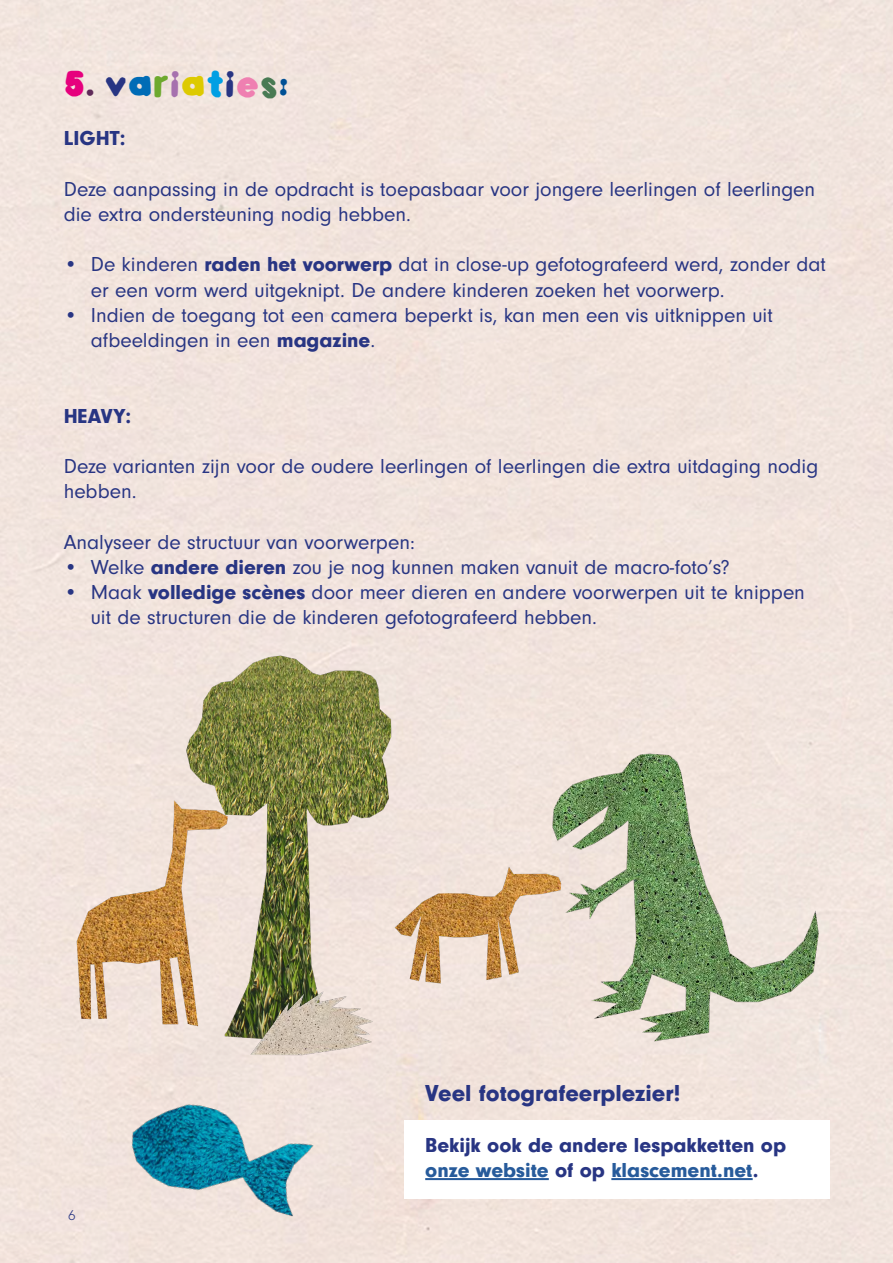
<style>
.page{position:relative;width:893px;height:1263px;background:#fff}
.page>*{position:absolute;margin:0;border:0;box-sizing:border-box;transform-origin:0 0}
.t1{font:36px "Kinderletters";color:#283583}
.t2{font:900 24px "Neuzeit Gro";color:#283583}
.t3{font:21px/25.2px "Neuzeit Gro";color:#283583}
.t4{font:900 21px/25.2px "Neuzeit Gro";color:#283583}
.t5{font:300 15px "Neuzeit Gro";color:#283583}
.s1{font-family:"Kinderspel Cijfers";color:#e6007d}
.s2{color:#5f2b59}
.s3{color:#006cb6}
.s4{color:#6da92e}
.s5{color:#a671ae}
.s6{color:#ddca00}
.s7{color:#009fe3}
.s8{color:#ef80b1}
.s9{color:#487a53}
.s10{color:#005095}
.s11{font-weight:900}
.s12{color:#275b9b}
</style>
<div class="page">
<hr style="left:425px;top:1178px;width:124px;height:2px;background:#275b9b">
<hr style="left:611px;top:1178px;width:142px;height:2px;background:#275b9b">
<img style="left:108px;top:424px;width:442px;height:664px">
<img style="left:512px;top:729px;width:340px;height:340px">
<img style="left:237px;top:949px;width:149px;height:149px">
<img style="left:48px;top:755px;width:189px;height:289px">
<img style="left:374px;top:817px;width:206px;height:268px">
<img style="left:110px;top:1060px;width:219px;height:186px">
<h1 class="t1" style="left:64px;top:68px;width:226px"><span class="s1">Y</span><span class="s2">.</span> v<span class="s3">a</span><span class="s4">r</span><span class="s5">i</span><span class="s6">a</span><span class="s7">t</span>i<span class="s8">e</span><span class="s9">s</span><span class="s10">:</span></h1>
<p class="t4" style="left:64px;top:126px;width:63px">LIGHT:</p>
<p class="t3" style="left:64px;top:177px;width:753px">Deze aanpassing in de opdracht is toepasbaar voor jongere leerlingen of leerlingen die extra ondersteuning nodig hebben.</p>
<p class="t3" style="left:91px;top:252px;width:736px;text-indent:-27px">• De kinderen <span class="s11">raden het voorwerp</span> dat in close-up gefotografeerd werd, zonder dat er een vorm werd uitgeknipt. De andere kinderen zoeken het voorwerp.</p>
<p class="t3" style="left:91px;top:303px;width:683px;text-indent:-27px">• Indien de toegang tot een camera beperkt is, kan men een vis uitknippen uit afbeeldingen in een <span class="s11">magazine</span>.</p>
<p class="t4" style="left:64px;top:403px;width:69px">HEAVY:</p>
<p class="t3" style="left:64px;top:454px;width:756px">Deze varianten zijn voor de oudere leerlingen of leerlingen die extra uitdaging nodig hebben.</p>
<p class="t3" style="left:64px;top:529px;width:353px">Analyseer de structuur van voorwerpen:</p>
<p class="t3" style="left:64px;top:555px;width:667px">• Welke <span class="s11">andere dieren</span> zou je nog kunnen maken vanuit de macro-foto’s?</p>
<p class="t3" style="left:91px;top:580px;width:716px;text-indent:-27px">• Maak <span class="s11">volledige scènes</span> door meer dieren en andere voorwerpen uit te knippen uit de structuren die de kinderen gefotografeerd hebben.</p>
<p class="t5" style="left:68px;top:1207px;width:9px">6</p>
<p class="t2" style="left:425px;top:1080px;width:257px">Veel fotografeerplezier!</p>
<p class="t4" style="left:425px;top:1132px;width:362px">Bekijk ook de andere lespakketten op <span class="s12">onze website</span> of op <span class="s12">klascement.net</span>.</p>
</div>
